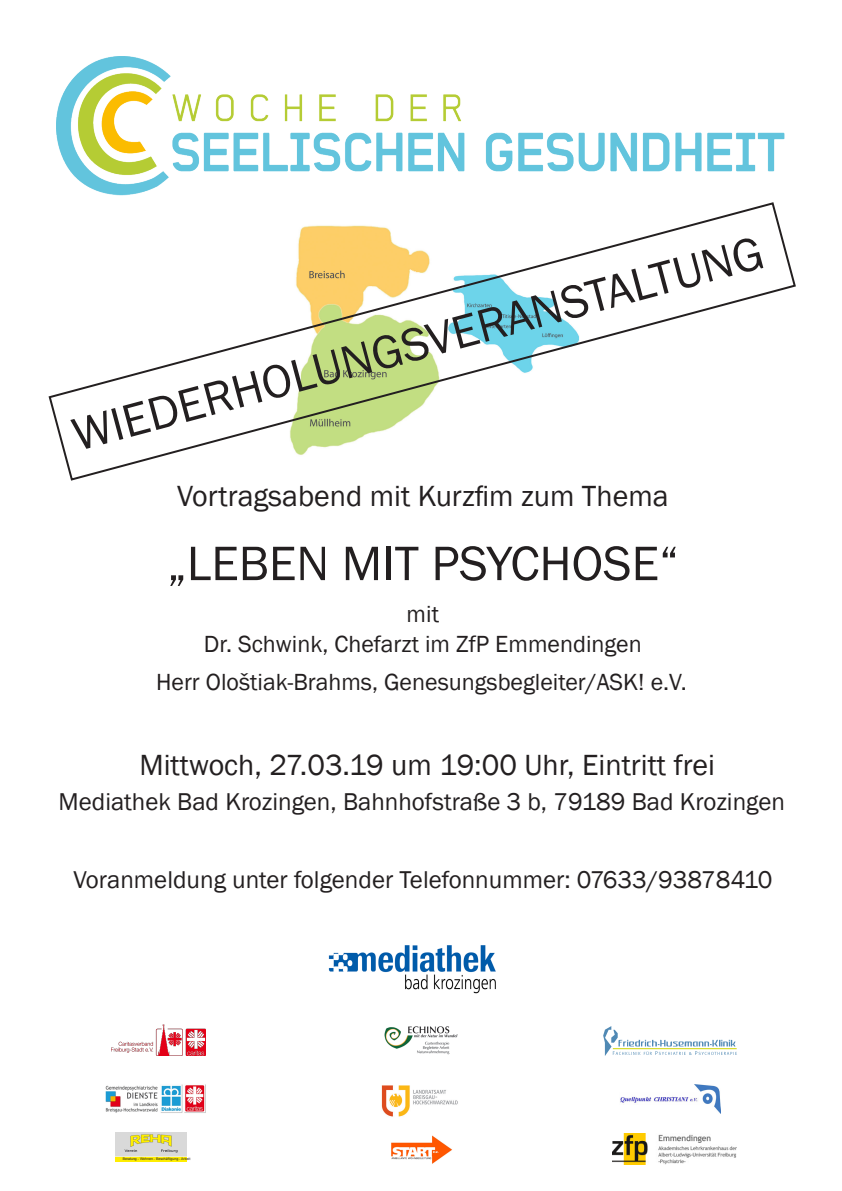
<style>
.page{position:relative;width:842px;height:1191px;background:#fff}
.page>*{position:absolute;margin:0;border:0;box-sizing:border-box;transform-origin:0 0}
.t1{font:50px "Franklin Gothic";color:#231f20}
.t2{font:48px "Franklin Gothic";color:#231f20}
.t3{font:30px "Franklin Gothic";color:#231f20}
.t4{font:25px "Franklin Gothic";color:#231f20}
.t5{font:24px "Franklin Gothic";color:#231f20}
.t6{font:3.5px "Arial";color:#231f20}
</style>
<div class="page">
<img style="left:381px;top:1085px;width:77px;height:32px">
<img style="left:57px;top:57px;width:728px;height:139px">
<img style="left:111px;top:1024px;width:94px;height:31px">
<img style="left:106px;top:1084px;width:100px;height:29px">
<img style="left:695px;top:1084px;width:25px;height:29px">
<img style="left:620px;top:1092px;width:79px;height:12px">
<img style="left:115px;top:1132px;width:71px;height:29px">
<img style="left:391px;top:1135px;width:61px;height:29px">
<img style="left:613px;top:1133px;width:124px;height:31px">
<img style="left:384px;top:1026px;width:74px;height:29px">
<svg style="left:603px;top:1026px;width:134px;height:30px"></svg>
<svg style="left:48px;top:202px;width:748px;height:279px"></svg>
<img style="left:328px;top:945px;width:168px;height:49px">
<p class="t2" style="left:66px;top:407px;width:714px;rotate:-15deg">WIEDERHOLUNGSVERANSTALTUNG</p>
<p class="t3" style="left:177px;top:477px;width:493px">Vortragsabend mit Kurzfim zum Thema</p>
<p class="t1" style="left:167px;top:532px;width:514px">„LEBEN MIT PSYCHOSE“</p>
<p class="t5" style="left:407px;top:599px;width:34px">mit</p>
<p class="t5" style="left:204px;top:629px;width:439px">Dr. Schwink, Chefarzt im ZfP Emmendingen</p>
<p class="t5" style="left:156px;top:667px;width:532px">Herr Ološtiak-Brahms, Genesungsbegleiter/ASK! e.V.</p>
<p class="t3" style="left:139px;top:746px;width:577px">Mittwoch, 27.03.19 um 19:00 Uhr, Eintritt frei</p>
<p class="t4" style="left:59px;top:786px;width:728px">Mediathek Bad Krozingen, Bahnhofstraße 3 b, 79189 Bad Krozingen</p>
<p class="t4" style="left:73px;top:863px;width:700px">Voranmeldung unter folgender Telefonnummer: 07633/93878410</p>
<p class="t6" style="left:123px;top:1156px;width:69px">Beratung - Wohnen - Beschäftigung - Arbeit</p>
</div>
